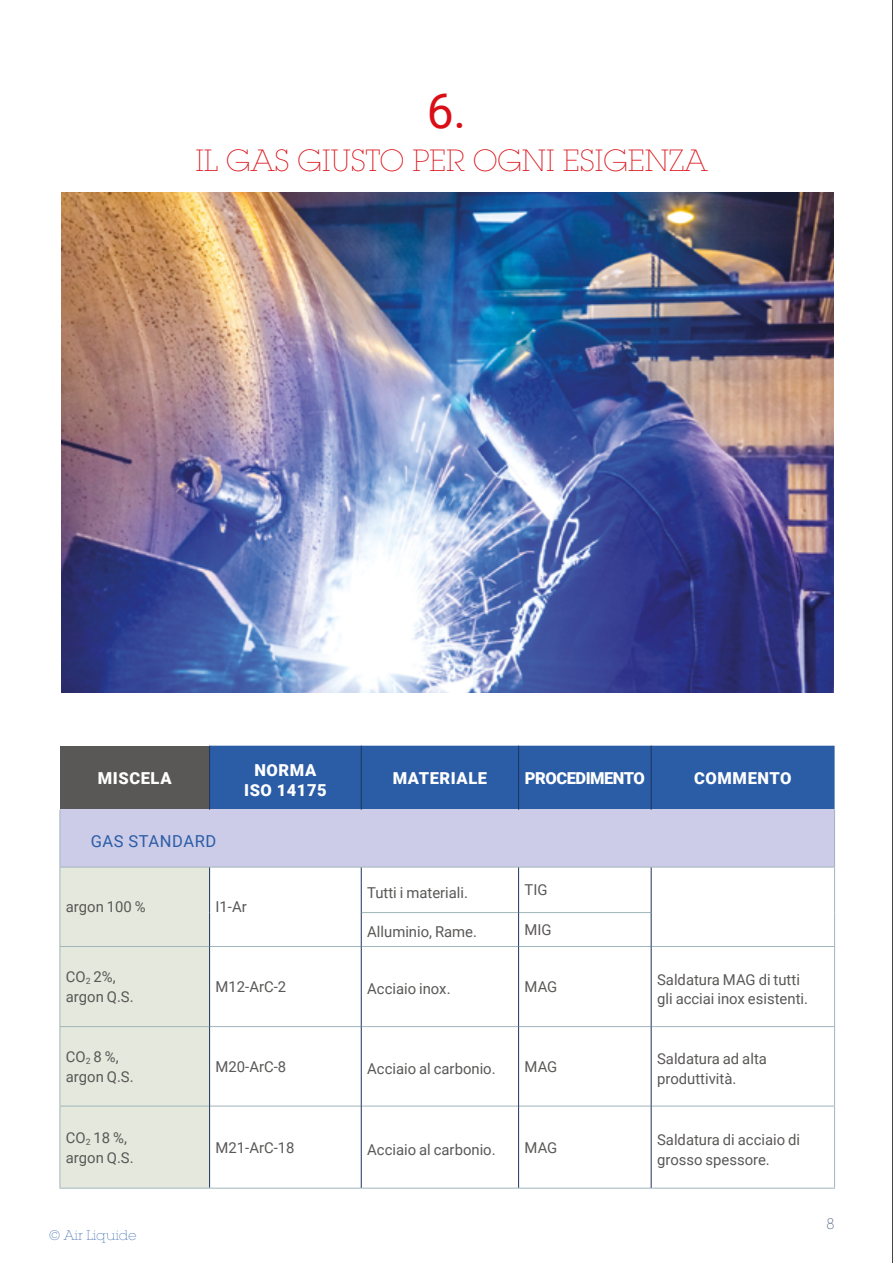
<style>
.page{position:relative;width:893px;height:1263px;background:#fff}
.page>*{position:absolute;margin:0;border:0;box-sizing:border-box;transform-origin:0 0}
.t1{font:48px "Roboto";color:#da0e16}
.t2{font:200 30px "Lubalin Graph Std";color:#da0e16}
.t3{font:900 16.5px/19.8px "Roboto";letter-spacing:.035em;color:#fff;text-align:center}
.t4{font:900 16.5px "Roboto";letter-spacing:-.03em;color:#fff}
.t5{font:16.5px "Roboto";letter-spacing:.035em;color:#2b5ca6}
.t6{font:15px/19.5px "Roboto";color:#595857}
.t7{font:200 15px "Lubalin Graph Std";color:#1d345c}
.t8{font:200 13.5px "Lubalin Graph Std";color:#2b5ca6}
</style>
<div class="page">
<img style="left:61px;top:193px;width:772px;height:499px">
<div style="left:60px;top:746px;width:150px;height:64px;background:#595857"></div>
<div style="left:210px;top:746px;width:625px;height:64px;background:#2b5ca6"></div>
<div style="left:60px;top:810px;width:775px;height:57px;background:#cccce8"></div>
<div style="left:61px;top:868px;width:148px;height:320px;background:#e5e8dc"></div>
<svg style="left:362px;top:868px;width:472px;height:320px"></svg>
<hr style="left:834px;top:810px;width:1px;height:57px;background:#a0b5bc">
<hr style="left:60px;top:810px;width:1px;height:57px;background:#a0b5bc">
<hr style="left:60px;top:867px;width:150px;height:1px;background:#a0b5bc">
<hr style="left:60px;top:867px;width:1px;height:45px;background:#a0b5bc">
<hr style="left:210px;top:867px;width:151px;height:1px;background:#a0b5bc">
<hr style="left:60px;top:912px;width:1px;height:34px;background:#a0b5bc">
<hr style="left:361px;top:867px;width:158px;height:1px;background:#a0b5bc">
<hr style="left:519px;top:867px;width:132px;height:1px;background:#a0b5bc">
<hr style="left:651px;top:867px;width:184px;height:1px;background:#a0b5bc">
<hr style="left:834px;top:867px;width:1px;height:45px;background:#a0b5bc">
<hr style="left:834px;top:912px;width:1px;height:34px;background:#a0b5bc">
<hr style="left:362px;top:912px;width:156px;height:1px;background:#a0b5bc">
<hr style="left:519px;top:912px;width:132px;height:1px;background:#a0b5bc">
<hr style="left:60px;top:946px;width:149px;height:1px;background:#a0b5bc">
<hr style="left:60px;top:947px;width:1px;height:79px;background:#a0b5bc">
<hr style="left:210px;top:946px;width:151px;height:1px;background:#a0b5bc">
<hr style="left:362px;top:946px;width:156px;height:1px;background:#a0b5bc">
<hr style="left:519px;top:946px;width:132px;height:1px;background:#a0b5bc">
<hr style="left:651px;top:946px;width:184px;height:1px;background:#a0b5bc">
<hr style="left:834px;top:947px;width:1px;height:79px;background:#a0b5bc">
<hr style="left:60px;top:1026px;width:149px;height:1px;background:#a0b5bc">
<hr style="left:60px;top:1027px;width:1px;height:79px;background:#a0b5bc">
<hr style="left:210px;top:1026px;width:151px;height:1px;background:#a0b5bc">
<hr style="left:362px;top:1026px;width:156px;height:1px;background:#a0b5bc">
<hr style="left:519px;top:1026px;width:132px;height:1px;background:#a0b5bc">
<hr style="left:651px;top:1026px;width:184px;height:1px;background:#a0b5bc">
<hr style="left:834px;top:1027px;width:1px;height:79px;background:#a0b5bc">
<hr style="left:60px;top:1106px;width:149px;height:1px;background:#a0b5bc">
<hr style="left:60px;top:1106px;width:1px;height:82px;background:#a0b5bc">
<hr style="left:210px;top:1106px;width:151px;height:1px;background:#a0b5bc">
<hr style="left:362px;top:1106px;width:156px;height:1px;background:#a0b5bc">
<hr style="left:519px;top:1106px;width:132px;height:1px;background:#a0b5bc">
<hr style="left:651px;top:1106px;width:184px;height:1px;background:#a0b5bc">
<hr style="left:834px;top:1106px;width:1px;height:82px;background:#a0b5bc">
<hr style="left:209px;top:746px;width:1px;height:64px;background:#1d345c">
<hr style="left:361px;top:746px;width:1px;height:64px;background:#1d345c">
<hr style="left:518px;top:746px;width:1px;height:64px;background:#1d345c">
<hr style="left:651px;top:746px;width:1px;height:64px;background:#1d345c">
<hr style="left:209px;top:867px;width:1px;height:45px;background:#1d345c">
<hr style="left:209px;top:912px;width:1px;height:34px;background:#1d345c">
<hr style="left:209px;top:946px;width:1px;height:80px;background:#1d345c">
<hr style="left:209px;top:1026px;width:1px;height:80px;background:#1d345c">
<hr style="left:209px;top:1106px;width:1px;height:82px;background:#1d345c">
<hr style="left:60px;top:1188px;width:150px;height:1px;background:#a0b5bc">
<hr style="left:210px;top:1188px;width:151px;height:1px;background:#a0b5bc">
<hr style="left:361px;top:1188px;width:158px;height:1px;background:#a0b5bc">
<hr style="left:519px;top:1188px;width:132px;height:1px;background:#a0b5bc">
<hr style="left:651px;top:1188px;width:184px;height:1px;background:#a0b5bc">
<hr style="left:361px;top:867px;width:1px;height:45px;background:#1d345c">
<hr style="left:518px;top:867px;width:1px;height:45px;background:#1d345c">
<hr style="left:651px;top:867px;width:1px;height:45px;background:#1d345c">
<hr style="left:361px;top:912px;width:1px;height:34px;background:#1d345c">
<hr style="left:518px;top:912px;width:1px;height:34px;background:#1d345c">
<hr style="left:651px;top:912px;width:1px;height:34px;background:#1d345c">
<hr style="left:361px;top:946px;width:1px;height:80px;background:#1d345c">
<hr style="left:518px;top:946px;width:1px;height:80px;background:#1d345c">
<hr style="left:651px;top:946px;width:1px;height:80px;background:#1d345c">
<hr style="left:361px;top:1026px;width:1px;height:80px;background:#1d345c">
<hr style="left:518px;top:1026px;width:1px;height:80px;background:#1d345c">
<hr style="left:651px;top:1026px;width:1px;height:80px;background:#1d345c">
<hr style="left:361px;top:1106px;width:1px;height:82px;background:#1d345c">
<hr style="left:518px;top:1106px;width:1px;height:82px;background:#1d345c">
<hr style="left:651px;top:1106px;width:1px;height:82px;background:#1d345c">
<hr style="left:892px;top:0;width:1px;height:1263px;background:#000">
<h1 class="t1" style="left:427px;top:77px;width:41px">6.</h1>
<h2 class="t2" style="left:195px;top:143px;width:514px">IL GAS GIUSTO PER OGNI ESIGENZA</h2>
<p class="t3" style="left:98px;top:767px;width:75px">MISCELA</p>
<p class="t3" style="left:244px;top:760px;width:84px">NORMA<br>ISO 14175</p>
<p class="t3" style="left:393px;top:767px;width:96px">MATERIALE</p>
<p class="t4" style="left:525px;top:766px;width:121px">PROCEDIMENTO</p>
<p class="t3" style="left:694px;top:767px;width:99px">COMMENTO</p>
<p class="t5" style="left:91px;top:830px;width:127px">GAS STANDARD</p>
<p class="t6" style="left:66px;top:897px;width:81px">argon 100 %</p>
<p class="t6" style="left:216px;top:897px;width:33px">I1-Ar</p>
<p class="t6" style="left:367px;top:882px;width:102px">Tutti i materiali.</p>
<p class="t6" style="left:525px;top:880px;width:25px">TIG</p>
<p class="t6" style="left:367px;top:922px;width:111px">Alluminio, Rame.</p>
<p class="t6" style="left:525px;top:919px;width:29px">MIG</p>
<p class="t6" style="left:66px;top:967px;width:69px">CO<sub>2</sub> 2%, argon Q.S.</p>
<p class="t6" style="left:216px;top:976px;width:72px">M12-ArC-2</p>
<p class="t6" style="left:367px;top:979px;width:85px">Acciaio inox.</p>
<p class="t6" style="left:525px;top:976px;width:34px">MAG</p>
<p class="t6" style="left:657px;top:969px;width:152px">Saldatura MAG di tutti gli acciai inox esistenti.</p>
<p class="t6" style="left:66px;top:1046px;width:69px">CO<sub>2</sub> 8 %, argon Q.S.</p>
<p class="t6" style="left:216px;top:1056px;width:72px">M20-ArC-8</p>
<p class="t6" style="left:367px;top:1058px;width:130px">Acciaio al carbonio.</p>
<p class="t6" style="left:525px;top:1056px;width:34px">MAG</p>
<p class="t6" style="left:657px;top:1049px;width:111px">Saldatura ad alta produttività.</p>
<p class="t6" style="left:66px;top:1127px;width:69px">CO<sub>2</sub> 18 %, argon Q.S.</p>
<p class="t6" style="left:216px;top:1137px;width:80px">M21-ArC-18</p>
<p class="t6" style="left:367px;top:1139px;width:130px">Acciaio al carbonio.</p>
<p class="t6" style="left:525px;top:1137px;width:34px">MAG</p>
<p class="t6" style="left:657px;top:1129px;width:144px">Saldatura di acciaio di grosso spessore.</p>
<p class="t8" style="left:50px;top:1227px;width:88px">© Air Liquide</p>
<p class="t7" style="left:826px;top:1215px;width:10px">8</p>
</div>
